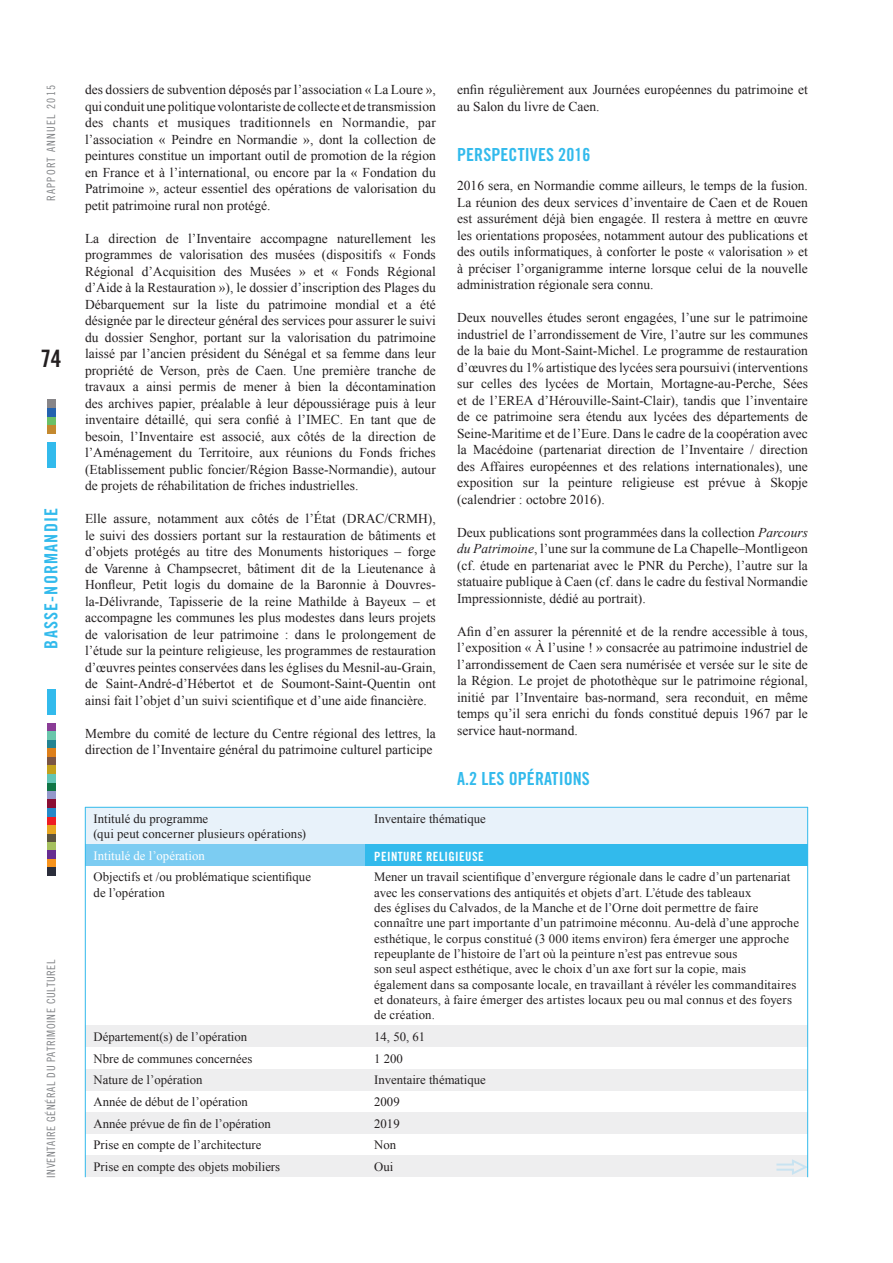
<style>
.page{position:relative;width:893px;height:1263px;background:#fff}
.page>*{position:absolute;margin:0;border:0;box-sizing:border-box;transform-origin:0 0}
.t1{font:24px "Trade Gothic Bold Cond Twenty";color:#231f20}
.t2{font:18px "Trade Gothic Bold Cond Twenty";letter-spacing:.005em;color:#32baec}
.t3{font:18px "Trade Gothic Bold Cond Twenty";letter-spacing:.065em;color:#32baec}
.t4{font:13.5px/16.5px "Times New Roman";color:#231f20;text-align:justify}
.t5{font:12.75px/15.3px "Times New Roman";letter-spacing:.005em;color:#231f20}
.t6{font:12.75px "Times New Roman";color:#fff}
.t7{font:12.75px "Trade Gothic Bold Cond Twenty";letter-spacing:.035em;color:#fff}
.t8{font:11.4px "Trade Gothic Cond Eighteen";letter-spacing:.055em;color:#808285}
.s1{font-style:italic}
</style>
<div class="page">
<div style="left:47px;top:400px;width:8px;height:8px;background:#878588"></div>
<div style="left:47px;top:408px;width:8px;height:9px;background:#2362af"></div>
<div style="left:47px;top:417px;width:8px;height:8px;background:#6bc067"></div>
<div style="left:47px;top:425px;width:8px;height:9px;background:#c4892f"></div>
<div style="left:47px;top:723px;width:8px;height:8px;background:#8a3c96"></div>
<div style="left:47px;top:757px;width:8px;height:8px;background:#7a5544"></div>
<div style="left:47px;top:740px;width:8px;height:8px;background:#238392"></div>
<div style="left:47px;top:731px;width:8px;height:9px;background:#6ac6ab"></div>
<div style="left:47px;top:748px;width:8px;height:9px;background:#dd7f1a"></div>
<div style="left:47px;top:782px;width:8px;height:9px;background:#107546"></div>
<div style="left:47px;top:765px;width:8px;height:9px;background:#c4a11d"></div>
<div style="left:47px;top:791px;width:8px;height:8px;background:#9398cb"></div>
<div style="left:47px;top:689px;width:8px;height:25px;background:#32baec"></div>
<div style="left:47px;top:442px;width:8px;height:26px;background:#32baec"></div>
<div style="left:47px;top:833px;width:8px;height:9px;background:#5c533f"></div>
<div style="left:47px;top:799px;width:8px;height:9px;background:#8a0e34"></div>
<div style="left:47px;top:859px;width:8px;height:8px;background:#f7931d"></div>
<div style="left:47px;top:842px;width:8px;height:8px;background:#a6c05f"></div>
<div style="left:47px;top:816px;width:8px;height:9px;background:#ee1d23"></div>
<div style="left:47px;top:774px;width:8px;height:8px;background:#62c5b6"></div>
<div style="left:47px;top:808px;width:8px;height:8px;background:#2589c9"></div>
<div style="left:47px;top:850px;width:8px;height:9px;background:#672d91"></div>
<div style="left:47px;top:825px;width:8px;height:8px;background:#e6a621"></div>
<div style="left:47px;top:867px;width:8px;height:9px;background:#2b2d3b"></div>
<div style="left:85px;top:1155px;width:723px;height:22px;background:#eeeeef"></div>
<div style="left:85px;top:807px;width:723px;height:37px;background:#e8f2fa"></div>
<div style="left:85px;top:844px;width:281px;height:22px;background:#7cccf2"></div>
<div style="left:366px;top:844px;width:442px;height:22px;background:#32baec"></div>
<div style="left:85px;top:1025px;width:723px;height:22px;background:#eeeeef"></div>
<div style="left:85px;top:1069px;width:723px;height:21px;background:#eeeeef"></div>
<div style="left:85px;top:1112px;width:723px;height:22px;background:#eeeeef"></div>
<hr style="left:85px;top:807px;width:723px;height:1px;background:#32baec">
<svg style="left:776px;top:1158px;width:33px;height:18px"></svg>
<hr style="left:807px;top:807px;width:1px;height:370px;background:#32baec">
<hr style="left:85px;top:807px;width:1px;height:370px;background:#32baec">
<p class="t8" style="left:44px;top:201px;width:118px;rotate:-90deg">RAPPORT ANNUEL 2015</p>
<p class="t4" style="left:85px;top:81px;width:352px">des dossiers de subvention déposés par l’association « La Loure », qui conduit une politique volontariste de collecte et de transmission des chants et musiques traditionnels en Normandie, par l’association « Peindre en Normandie », dont la collection de peintures constitue un important outil de promotion de la région en France et à l’international, ou encore par la « Fondation du Patrimoine », acteur essentiel des opérations de valorisation du petit patrimoine rural non protégé.</p>
<p class="t4" style="left:85px;top:230px;width:352px">La direction de l’Inventaire accompagne naturellement les programmes de valorisation des musées (dispositifs « Fonds Régional d’Acquisition des Musées » et « Fonds Régional d’Aide à la Restauration »), le dossier d’inscription des Plages du Débarquement sur la liste du patrimoine mondial et a été désignée par le directeur général des services pour assurer le suivi du dossier Senghor, portant sur la valorisation du patrimoine laissé par l’ancien président du Sénégal et sa femme dans leur propriété de Verson, près de Caen. Une première tranche de travaux a ainsi permis de mener à bien la décontamination des archives papier, préalable à leur dépoussiérage puis à leur inventaire détaillé, qui sera confié à l’IMEC. En tant que de besoin, l’Inventaire est associé, aux côtés de la direction de l’Aménagement du Territoire, aux réunions du Fonds friches (Etablissement public foncier/Région Basse-Normandie), autour de projets de réhabilitation de friches industrielles.</p>
<p class="t4" style="left:85px;top:510px;width:352px">Elle assure, notamment aux côtés de l’État (DRAC/CRMH), le suivi des dossiers portant sur la restauration de bâtiments et d’objets protégés au titre des Monuments historiques – forge de Varenne à Champsecret, bâtiment dit de la Lieutenance à Honfleur, Petit logis du domaine de la Baronnie à Douvres&shy;la-Délivrande, Tapisserie de la reine Mathilde à Bayeux – et accompagne les communes les plus modestes dans leurs projets de valorisation de leur patrimoine : dans le prolongement de l’étude sur la peinture religieuse, les programmes de restauration d’œuvres peintes conservées dans les églises du Mesnil-au-Grain, de Saint-André-d’Hébertot et de Soumont-Saint-Quentin ont ainsi fait l’objet d’un suivi scientifique et d’une aide financière.</p>
<p class="t4" style="left:85px;top:725px;width:352px">Membre du comité de lecture du Centre régional des lettres, la direction de l’Inventaire général du patrimoine culturel participe</p>
<h1 class="t1" style="left:41px;top:344px;width:22px">74</h1>
<h2 class="t3" style="left:40px;top:649px;width:142px;rotate:-90deg">BASSE-NORMANDIE</h2>
<p class="t4" style="left:457px;top:81px;width:352px">enfin régulièrement aux Journées européennes du patrimoine et au Salon du livre de Caen.</p>
<h2 class="t2" style="left:457px;top:144px;width:52px">PERSPECTIVES</h2>
<h2 class="t2" style="left:558px;top:144px;width:34px">2016</h2>
<p class="t4" style="left:457px;top:177px;width:352px">2016 sera, en Normandie comme ailleurs, le temps de la fusion.<br>La réunion des deux services d’inventaire de Caen et de Rouen est assurément déjà bien engagée. Il restera à mettre en œuvre les orientations proposées, notamment autour des publications et des outils informatiques, à conforter le poste « valorisation » et à préciser l’organigramme interne lorsque celui de la nouvelle administration régionale sera connu.</p>
<p class="t4" style="left:457px;top:309px;width:352px">Deux nouvelles études seront engagées, l’une sur le patrimoine industriel de l’arrondissement de Vire, l’autre sur les communes de la baie du Mont-Saint-Michel. Le programme de restauration d’œuvres du 1% artistique des lycées sera poursuivi (interventions sur celles des lycées de Mortain, Mortagne-au-Perche, Sées et de l’EREA d’Hérouville-Saint-Clair), tandis que l’inventaire de ce patrimoine sera étendu aux lycées des départements de Seine-Maritime et de l’Eure. Dans le cadre de la coopération avec la Macédoine (partenariat direction de l’Inventaire / direction des Affaires européennes et des relations internationales), une exposition sur la peinture religieuse est prévue à Skopje (calendrier : octobre 2016).</p>
<p class="t4" style="left:457px;top:524px;width:352px">Deux publications sont programmées dans la collection <span class="s1">Parcours du Patrimoine</span>, l’une sur la commune de La Chapelle–Montligeon (cf. étude en partenariat avec le PNR du Perche), l’autre sur la statuaire publique à Caen (cf. dans le cadre du festival Normandie Impressionniste, dédié au portrait).</p>
<p class="t4" style="left:457px;top:623px;width:352px">Afin d’en assurer la pérennité et de la rendre accessible à tous, l’exposition « à l’usine ! » consacrée au patrimoine industriel de l’arrondissement de Caen sera numérisée et versée sur le site de la Région. Le projet de photothèque sur le patrimoine régional, initié par l’Inventaire bas-normand, sera reconduit, en même temps qu’il sera enrichi du fonds constitué depuis 1967 par le service haut-normand.</p>
<h2 class="t2" style="left:457px;top:768px;width:134px">A.2 LES OPÉRATIONS</h2>
<p class="t8" style="left:44px;top:1178px;width:220px;rotate:-90deg">Inventaire général du patrimoine culturel</p>
<p class="t5" style="left:94px;top:810px;width:116px">Intitulé du programme</p>
<p class="t5" style="left:374px;top:810px;width:113px">Inventaire thématique</p>
<p class="t5" style="left:94px;top:826px;width:214px">(qui peut concerner plusieurs opérations)</p>
<p class="t6" style="left:94px;top:847px;width:113px">Intitulé de l’opération</p>
<p class="t7" style="left:374px;top:848px;width:111px">PEINTURE RELIGIEUSE</p>
<p class="t5" style="left:94px;top:869px;width:219px">Objectifs et /ou problématique scientifique</p>
<p class="t5" style="left:374px;top:869px;width:418px">Mener un travail scientifique d’envergure régionale dans le cadre d’un partenariat</p>
<p class="t5" style="left:94px;top:884px;width:73px">de l’opération</p>
<p class="t5" style="left:374px;top:884px;width:426px">avec les conservations des antiquités et objets d’art. L’étude des tableaux<br>des églises du Calvados, de la Manche et de l’Orne doit permettre de faire connaître une part importante d’un patrimoine méconnu. Au-delà d’une approche esthétique, le corpus constitué (3 000 items environ) fera émerger une approche repeuplante de l’histoire de l’art où la peinture n’est pas entrevue sous<br>son seul aspect esthétique, avec le choix d’un axe fort sur la copie, mais également dans sa composante locale, en travaillant à révéler les commanditaires et donateurs, à faire émerger des artistes locaux peu ou mal connus et des foyers de création.</p>
<p class="t5" style="left:94px;top:1029px;width:155px">Département(s) de l’opération</p>
<p class="t5" style="left:374px;top:1029px;width:52px">14, 50, 61</p>
<p class="t5" style="left:94px;top:1050px;width:160px">Nbre de communes concernées</p>
<p class="t5" style="left:374px;top:1050px;width:30px">1 200</p>
<p class="t5" style="left:94px;top:1072px;width:111px">Nature de l’opération</p>
<p class="t5" style="left:374px;top:1072px;width:113px">Inventaire thématique</p>
<p class="t5" style="left:94px;top:1094px;width:156px">Année de début de l’opération</p>
<p class="t5" style="left:374px;top:1094px;width:27px">2009</p>
<p class="t5" style="left:94px;top:1115px;width:179px">Année prévue de fin de l’opération</p>
<p class="t5" style="left:374px;top:1115px;width:27px">2019</p>
<p class="t5" style="left:94px;top:1137px;width:169px">Prise en compte de l’architecture</p>
<p class="t5" style="left:374px;top:1137px;width:23px">Non</p>
<p class="t5" style="left:94px;top:1159px;width:188px">Prise en compte des objets mobiliers</p>
<p class="t5" style="left:374px;top:1159px;width:21px">Oui</p>
</div>
